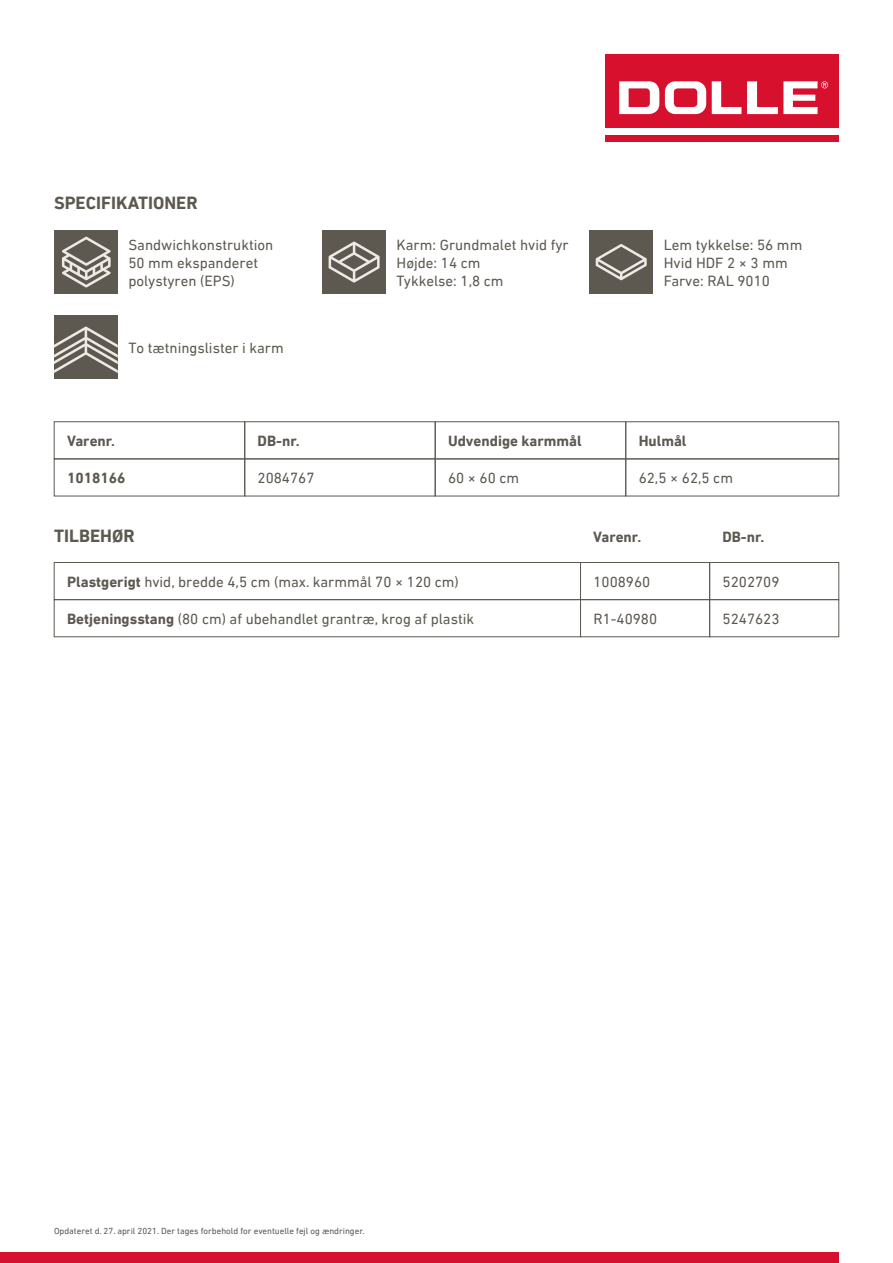
<style>
.page{position:relative;width:893px;height:1263px;background:#fff}
.page>*{position:absolute;margin:0;border:0;box-sizing:border-box;transform-origin:0 0}
.t1{font:700 18px "DIN Next LT Pro";color:#5d5951}
.t2{font:15px/18px "DIN Next LT Pro";color:#5d5951}
.t3{font:700 15px "DIN Next LT Pro";color:#5d5951}
.t4{font:9px "DIN Next LT Pro";color:#5d5951}
.s1{font-weight:700}
</style>
<div class="page">
<div style="left:54px;top:422px;width:191px;height:37px;border:1px solid #5d5951"></div>
<div style="left:435px;top:422px;width:191px;height:37px;border:1px solid #5d5951"></div>
<div style="left:244px;top:422px;width:191px;height:37px;border:1px solid #5d5951"></div>
<div style="left:626px;top:422px;width:213px;height:37px;border:1px solid #5d5951"></div>
<div style="left:54px;top:562px;width:527px;height:38px;border:1px solid #5d5951"></div>
<div style="left:54px;top:599px;width:527px;height:38px;border:1px solid #5d5951"></div>
<div style="left:580px;top:562px;width:130px;height:38px;border:1px solid #5d5951"></div>
<div style="left:580px;top:599px;width:130px;height:38px;border:1px solid #5d5951"></div>
<div style="left:709px;top:562px;width:130px;height:38px;border:1px solid #5d5951"></div>
<div style="left:709px;top:599px;width:130px;height:38px;border:1px solid #5d5951"></div>
<div style="left:54px;top:230px;width:64px;height:64px;background:#5d5951"></div>
<svg style="left:62px;top:237px;width:49px;height:50px"></svg>
<div style="left:322px;top:230px;width:64px;height:64px;background:#5d5951"></div>
<svg style="left:329px;top:242px;width:51px;height:41px"></svg>
<div style="left:589px;top:230px;width:64px;height:64px;background:#5d5951"></div>
<svg style="left:596px;top:244px;width:51px;height:36px"></svg>
<div style="left:54px;top:315px;width:64px;height:64px;background:#5d5951"></div>
<svg style="left:54px;top:327px;width:64px;height:46px"></svg>
<div style="left:605px;top:54px;width:234px;height:87px;background:#d7102d"></div>
<div style="left:605px;top:128px;width:234px;height:6px;background:#fff"></div>
<svg style="left:619px;top:81px;width:209px;height:33px"></svg>
<div style="left:0;top:1252px;width:839px;height:11px;background:#d7102d"></div>
<p class="t1" style="left:54px;top:192px;width:145px">SPECIFIKATIONER</p>
<p class="t2" style="left:128px;top:235px;width:146px">Sandwichkonstruktion<br>50 mm ekspanderet polystyren (EPS)</p>
<p class="t2" style="left:397px;top:235px;width:174px">Karm: Grundmalet hvid fyr<br>Højde: 14 cm<br>Tykkelse: 1,8 cm</p>
<p class="t2" style="left:128px;top:338px;width:157px">To tætningslister i karm</p>
<p class="t2" style="left:664px;top:235px;width:140px">Lem tykkelse: 56 mm<br>Hvid HDF 2 × 3 mm<br>Farve: RAL 9010</p>
<p class="t3" style="left:67px;top:432px;width:50px">Varenr.</p>
<p class="t3" style="left:67px;top:469px;width:60px">1018166</p>
<p class="t3" style="left:258px;top:432px;width:44px">DB-nr.</p>
<p class="t2" style="left:258px;top:469px;width:58px">2084767</p>
<p class="t3" style="left:448px;top:432px;width:135px">Udvendige karmmål</p>
<p class="t2" style="left:448px;top:469px;width:73px">60 × 60 cm</p>
<p class="t3" style="left:639px;top:432px;width:49px">Hulmål</p>
<p class="t2" style="left:639px;top:469px;width:96px">62,5 × 62,5 cm</p>
<p class="t1" style="left:54px;top:525px;width:82px">TILBEHØR</p>
<p class="t2" style="left:67px;top:572px;width:393px"><span class="s1">Plastgerigt</span> hvid, bredde 4,5 cm (max. karmmål 70 × 120 cm)</p>
<p class="t2" style="left:67px;top:609px;width:409px"><span class="s1">Betjeningsstang</span> (80 cm) af ubehandlet grantræ, krog af plastik</p>
<p class="t3" style="left:593px;top:528px;width:50px">Varenr.</p>
<p class="t3" style="left:722px;top:528px;width:44px">DB-nr.</p>
<p class="t2" style="left:593px;top:572px;width:58px">1008960</p>
<p class="t2" style="left:593px;top:609px;width:65px">R1-40980</p>
<p class="t2" style="left:723px;top:572px;width:58px">5202709</p>
<p class="t2" style="left:723px;top:609px;width:58px">5247623</p>
<p class="t4" style="left:54px;top:1226px;width:312px">Opdateret d. 27. april 2021. Der tages forbehold for eventuelle fejl og ændringer.</p>
</div>
